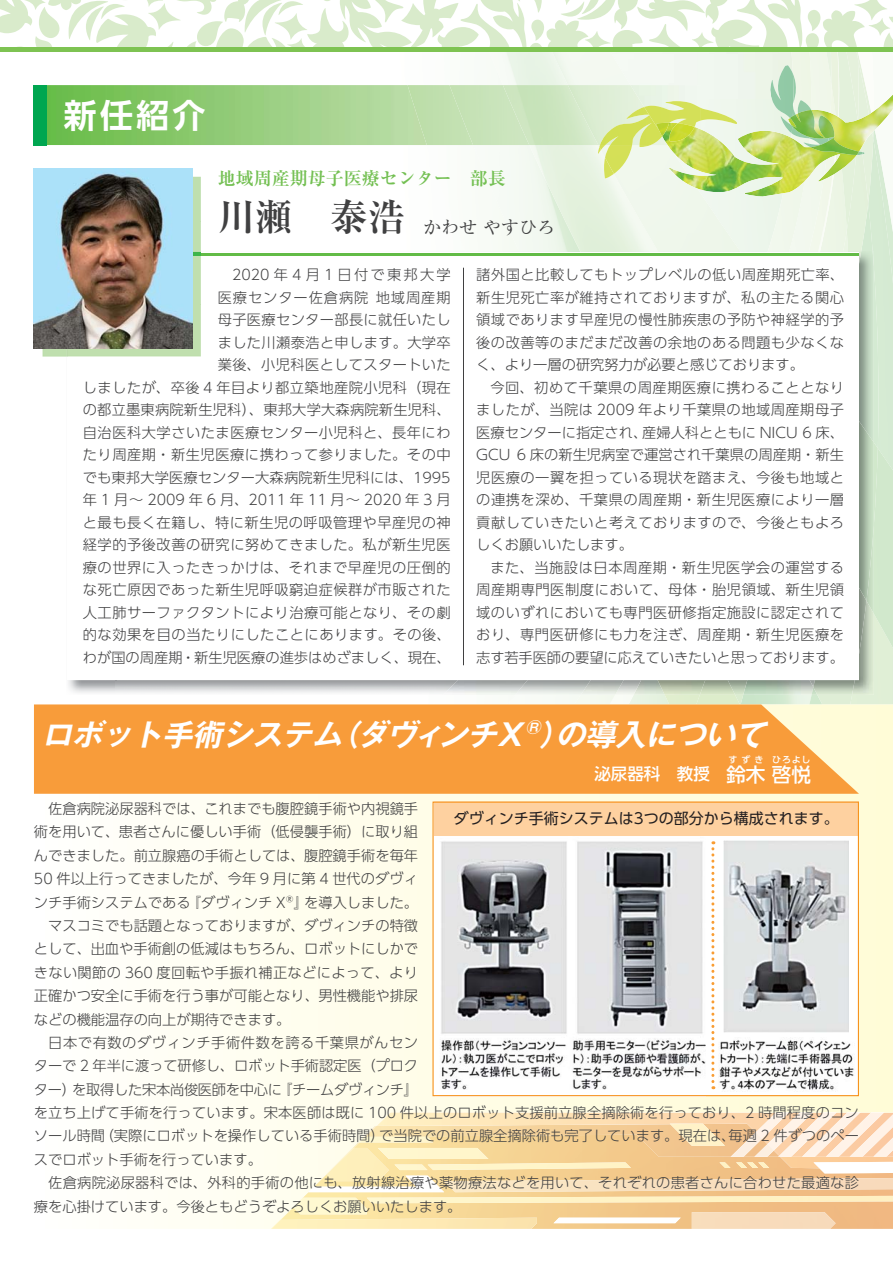
<style>
.page{position:relative;width:893px;height:1263px;background:#fff}
.page>*{position:absolute;margin:0;border:0;box-sizing:border-box;transform-origin:0 0}
.t1{font:33px "UD Shin Go Pro De Bold 90 msp RKSJ H";color:#fff}
.t2{font:italic 30px "Gothic MB101 Pro De Bold 90 msp RKSJ H";color:#fff}
.t3{font:19.5px "UD Shin Go Pro Medium 90 msp RKSJ H";color:#fff}
.t4{font:18px "Ryumin Pro Bold 90 msp RKSJ H";color:#74c053}
.t5{font:18px "Ryumin Pro Regular 90 msp RKSJ H";color:#404041}
.t6{font:16.5px "UD Shin Go Pro Medium 90 msp RKSJ H";color:#fff}
.t7{font:15px "UD Shin Go Pro Regular 90 msp RKSJ H";color:#231f20}
.t8{font:14.25px/22.5px "UD Shin Go Pro Light 90 msp RKSJ H";letter-spacing:.01em;color:#404041;text-align:justify}
.t9{font:14.25px/22.5px "UD Shin Go Pro Light 90 msp RKSJ H";letter-spacing:.035em;color:#404041;text-align:right}
.t10{font:14.25px "UD Shin Go Pro Light 90 msp RKSJ H";letter-spacing:-.02em;color:#404041}
.t11{font:14.25px "UD Shin Go Pro Light 90 msp RKSJ H";letter-spacing:.04em;color:#404041}
.t12{font:9px "UD Shin Go Pro Medium 90 msp RKSJ H";letter-spacing:.085em;color:#fff}
.s1{font-family:"Ryumin Pro Bold 90 msp RKSJ H";font-size:37.5px}
.s2{font-size:19.5px}
</style>
<div class="page">
<img style="left:33px;top:200px;width:9px;height:149px">
<div style="left:868px;top:203px;width:25px;height:245px;background:#d5ead3"></div>
<img style="left:873px;top:232px;width:20px;height:52px">
<img style="left:872px;top:59px;width:21px;height:173px">
<img style="left:847px;top:203px;width:21px;height:48px">
<img style="left:858px;top:197px;width:15px;height:6px">
<img style="left:859px;top:59px;width:15px;height:23px">
<img style="left:837px;top:59px;width:21px;height:172px">
<img style="left:846px;top:59px;width:13px;height:23px">
<img style="left:629px;top:695px;width:4px;height:9px">
<img style="left:831px;top:59px;width:8px;height:23px">
<img style="left:811px;top:59px;width:20px;height:192px">
<img style="left:826px;top:59px;width:5px;height:23px">
<div style="left:763px;top:59px;width:48px;height:192px;background:#f0f7eb"></div>
<img style="left:665px;top:695px;width:35px;height:9px">
<img style="left:472px;top:59px;width:16px;height:87px">
<svg style="left:735px;top:695px;width:8px;height:9px"></svg>
<img style="left:874px;top:448px;width:19px;height:201px">
<img style="left:874px;top:442px;width:4px;height:83px">
<svg style="left:168px;top:704px;width:725px;height:525px"></svg>
<img style="left:271px;top:1195px;width:1px;height:34px">
<img style="left:377px;top:1112px;width:516px;height:12px">
<img style="left:272px;top:1124px;width:484px;height:11px">
<img style="left:272px;top:1135px;width:621px;height:94px">
<img style="left:326px;top:1148px;width:1px;height:26px">
<img style="left:327px;top:1148px;width:62px;height:28px">
<img style="left:378px;top:1148px;width:110px;height:11px">
<img style="left:359px;top:1137px;width:74px;height:5px">
<img style="left:293px;top:1198px;width:74px;height:16px">
<img style="left:308px;top:1176px;width:136px;height:16px">
<img style="left:394px;top:1165px;width:34px;height:5px">
<img style="left:367px;top:1196px;width:526px;height:7px">
<img style="left:272px;top:1218px;width:265px;height:11px">
<img style="left:428px;top:1162px;width:203px;height:8px">
<img style="left:553px;top:1218px;width:128px;height:5px">
<div style="left:692px;top:1212px;width:143px;height:17px;background:#f8dbbb"></div>
<img style="left:444px;top:1178px;width:449px;height:14px">
<img style="left:670px;top:1124px;width:55px;height:22px">
<img style="left:813px;top:1162px;width:80px;height:7px">
<img style="left:819px;top:1168px;width:74px;height:5px">
<svg style="left:776px;top:1112px;width:13px;height:1px"></svg>
<img style="left:756px;top:1113px;width:11px;height:26px">
<img style="left:731px;top:1132px;width:31px;height:25px">
<svg style="left:800px;top:1112px;width:13px;height:1px"></svg>
<img style="left:767px;top:1113px;width:12px;height:37px">
<img style="left:754px;top:1144px;width:20px;height:13px">
<svg style="left:719px;top:1157px;width:50px;height:11px"></svg>
<svg style="left:823px;top:1112px;width:14px;height:1px"></svg>
<img style="left:779px;top:1113px;width:23px;height:44px">
<svg style="left:778px;top:1156px;width:13px;height:2px"></svg>
<svg style="left:847px;top:1112px;width:13px;height:1px"></svg>
<img style="left:802px;top:1113px;width:24px;height:44px">
<svg style="left:802px;top:1157px;width:13px;height:1px"></svg>
<svg style="left:871px;top:1112px;width:13px;height:1px"></svg>
<img style="left:826px;top:1113px;width:58px;height:44px">
<svg style="left:826px;top:1157px;width:13px;height:1px"></svg>
<img style="left:850px;top:1114px;width:43px;height:43px">
<svg style="left:849px;top:1157px;width:14px;height:1px"></svg>
<img style="left:873px;top:1137px;width:20px;height:20px">
<svg style="left:873px;top:1157px;width:13px;height:1px"></svg>
<svg style="left:34px;top:704px;width:825px;height:90px;background:#f8a244"></svg>
<svg style="left:0;top:0;width:893px;height:59px"></svg>
<div style="left:0;top:47px;width:893px;height:5px;background:#7ec352"></div>
<img style="left:47px;top:85px;width:615px;height:60px">
<div style="left:407px;top:85px;width:42px;height:60px;background:#bedeac"></div>
<div style="left:449px;top:85px;width:54px;height:60px;background:#c6e2b7"></div>
<div style="left:503px;top:85px;width:65px;height:60px;background:#cbe5bd"></div>
<img style="left:568px;top:85px;width:81px;height:60px">
<img style="left:34px;top:85px;width:13px;height:60px">
<img style="left:662px;top:82px;width:231px;height:115px">
<svg style="left:859px;top:152px;width:6px;height:3px"></svg>
<img style="left:781px;top:118px;width:9px;height:15px">
<img style="left:769px;top:65px;width:24px;height:53px">
<img style="left:793px;top:74px;width:4px;height:36px">
<img style="left:797px;top:100px;width:14px;height:10px">
<img style="left:790px;top:110px;width:69px;height:45px">
<img style="left:604px;top:158px;width:10px;height:21px">
<img style="left:605px;top:150px;width:27px;height:24px">
<svg style="left:598px;top:147px;width:3px;height:7px"></svg>
<img style="left:599px;top:145px;width:51px;height:5px">
<img style="left:701px;top:108px;width:36px;height:16px">
<img style="left:644px;top:101px;width:57px;height:29px">
<img style="left:600px;top:107px;width:62px;height:38px">
<img style="left:656px;top:123px;width:38px;height:18px">
<img style="left:68px;top:680px;width:48px;height:13px">
<img style="left:859px;top:251px;width:15px;height:170px">
<svg style="left:872px;top:251px;width:2px;height:16px"></svg>
<svg style="left:843px;top:251px;width:18px;height:13px"></svg>
<img style="left:624px;top:680px;width:17px;height:15px">
<img style="left:592px;top:680px;width:32px;height:15px">
<img style="left:528px;top:680px;width:64px;height:15px">
<img style="left:443px;top:680px;width:85px;height:15px">
<img style="left:658px;top:680px;width:47px;height:15px">
<img style="left:728px;top:680px;width:19px;height:15px">
<img style="left:866px;top:614px;width:8px;height:81px">
<svg style="left:809px;top:680px;width:13px;height:24px"></svg>
<img style="left:813px;top:601px;width:53px;height:94px">
<img style="left:866px;top:601px;width:8px;height:13px">
<img style="left:859px;top:421px;width:15px;height:180px">
<div style="left:68px;top:253px;width:791px;height:427px;background:#fff"></div>
<hr style="left:177px;top:253px;width:682px;height:3px;background:#62bb46">
<img style="left:192px;top:177px;width:9px;height:74px">
<img style="left:42px;top:348px;width:24px;height:9px">
<img style="left:66px;top:348px;width:2px;height:9px">
<img style="left:68px;top:256px;width:133px;height:101px">
<img style="left:192px;top:253px;width:9px;height:3px">
<img style="left:34px;top:168px;width:158px;height:180px">
<hr style="left:463px;top:268px;width:1px;height:397px;background:#404041">
<svg style="left:434px;top:802px;width:425px;height:287px"></svg>
<img style="left:724px;top:841px;width:124px;height:191px">
<img style="left:718px;top:1038px;width:136px;height:54px">
<h1 class="t1" style="left:64px;top:103px;width:143px">新任紹介</h1>
<p class="t4" style="left:218px;top:171px;width:289px">地域周産期母子医療センター　部長</p>
<p class="t5" style="left:218px;top:220px;width:339px"><span class="s1">川瀬　泰浩</span>　かわせ やすひろ</p>
<p class="t9" style="left:83px;top:266px;width:369px">2020 年 4 月 1 日付で東邦大学<br>医療センター佐倉病院 地域周産期<br>母子医療センター部長に就任いたし<br>ました川瀬泰浩と申します。大学卒<br>業後、小児科医としてスタートいた<br>しましたが、卒後 4 年目より都立築地産院小児科（現在の都立墨東病院新生児科）、東邦大学大森病院新生児科、自治医科大学さいたま医療センター小児科と、長年にわたり周産期・新生児医療に携わって参りました。その中でも東邦大学医療センター大森病院新生児科には、1995年 1 月～ 2009 年 6 月、2011 年 11 月～ 2020年3月と最も長く在籍し、特に新生児の呼吸管理や早産児の神経学的予後改善の研究に努めてきました。私が新生児医療の世界に入ったきっかけは、それまで早産児の圧倒的な死亡原因であった新生児呼吸窮迫症候群が市販された人工肺サーファクタントにより治療可能となり、その劇的な効果を目の当たりにしたことにあります。その後、わが国の周産期・新生児医療の進歩はめざましく、現在、</p>
<p class="t8" style="left:476px;top:266px;width:369px">諸外国と比較してもトップレベルの低い周産期死亡率、新生児死亡率が維持されておりますが、私の主たる関心領域であります早産児の慢性肺疾患の予防や神経学的予後の改善等のまだまだ改善の余地のある問題も少なくなく、より一層の研究努力が必要と感じております。</p>
<p class="t8" style="left:476px;top:378px;width:369px;text-indent:14px">今回、初めて千葉県の周産期医療に携わることとなりましたが、当院は 2009 年より千葉県の地域周産期母子医療センターに指定され、産婦人科とともに NICU 6 床、GCU 6 床の新生児病室で運営され千葉県の周産期・新生児医療の一翼を担っている現状を踏まえ、今後も地域との連携を深め、千葉県の周産期・新生児医療により一層貢献していきたいと考えておりますので、今後ともよろしくお願いいたします。</p>
<p class="t8" style="left:476px;top:558px;width:369px;text-indent:14px">また、当施設は日本周産期・新生児医学会の運営する周産期専門医制度において、母体・胎児領域、新生児領域のいずれにおいても専門医研修指定施設に認定されており、専門医研修にも力を注ぎ、周産期・新生児医療を志す若手医師の要望に応えていきたいと思っております。</p>
<h2 class="t2" style="left:42px;top:724px;width:731px">ロボット手術システム（ダヴィンチX®）の導入について</h2>
<p class="t6" style="left:594px;top:768px;width:153px">泌尿器科　教授　<span class="s2">鈴</span></p>
<p class="t12" style="left:728px;top:757px;width:36px">すずき</p>
<h3 class="t3" style="left:746px;top:767px;width:66px">木 啓悦</h3>
<p class="t12" style="left:772px;top:757px;width:40px">ひろよし</p>
<p class="t8" style="left:48px;top:799px;width:371px">佐倉病院泌尿器科では、これまでも腹腔鏡手術や内視鏡手</p>
<p class="t8" style="left:34px;top:823px;width:386px">術を用いて、患者さんに優しい手術（低侵襲手術）に取り組</p>
<p class="t8" style="left:34px;top:846px;width:386px">んできました。前立腺癌の手術としては、腹腔鏡手術を毎年</p>
<p class="t8" style="left:34px;top:870px;width:386px">50 件以上行ってきましたが、今年 9 月に第 4 世代のダヴィ</p>
<p class="t8" style="left:34px;top:893px;width:386px">ンチ手術システムである『ダヴィンチ X®』を導入しました。</p>
<p class="t8" style="left:48px;top:916px;width:371px">マスコミでも話題となっておりますが、ダヴィンチの特徴</p>
<p class="t8" style="left:34px;top:940px;width:386px">として、出血や手術創の低減はもちろん、ロボットにしかで</p>
<p class="t8" style="left:34px;top:963px;width:386px">きない関節の 360 度回転や手振れ補正などによって、より</p>
<p class="t8" style="left:34px;top:986px;width:386px">正確かつ安全に手術を行う事が可能となり、男性機能や排尿</p>
<p class="t8" style="left:34px;top:1010px;width:258px">などの機能温存の向上が期待できます。</p>
<p class="t11" style="left:48px;top:1037px;width:371px">日本で有数のダヴィンチ手術件数を誇る千葉県がんセン</p>
<p class="t8" style="left:34px;top:1057px;width:386px">ターで 2 年半に渡って研修し、ロボット手術認定医（プロク</p>
<p class="t10" style="left:34px;top:1084px;width:386px">ター）を取得した宋本尚俊医師を中心に『チームダヴィンチ』</p>
<p class="t8" style="left:34px;top:1103px;width:826px">を立ち上げて手術を行っています。宋本医師は既に 100 件以上のロボット支援前立腺全摘除術を行っており、2 時間程度のコン</p>
<p class="t8" style="left:34px;top:1127px;width:826px">ソール時間（実際にロボットを操作している手術時間）で当院での前立腺全摘除術も完了しています。現在は、毎週 2 件ずつのペー</p>
<p class="t8" style="left:34px;top:1150px;width:229px">スでロボット手術を行っています。</p>
<p class="t8" style="left:48px;top:1174px;width:812px">佐倉病院泌尿器科では、外科的手術の他にも、放射線治療や薬物療法などを用いて、それぞれの患者さんに合わせた最適な診</p>
<p class="t8" style="left:34px;top:1197px;width:429px">療を心掛けています。今後ともどうぞよろしくお願いいたします。</p>
<p class="t7" style="left:454px;top:813px;width:386px">ダヴィンチ手術システムは3つの部分から構成されます。</p>
</div>
